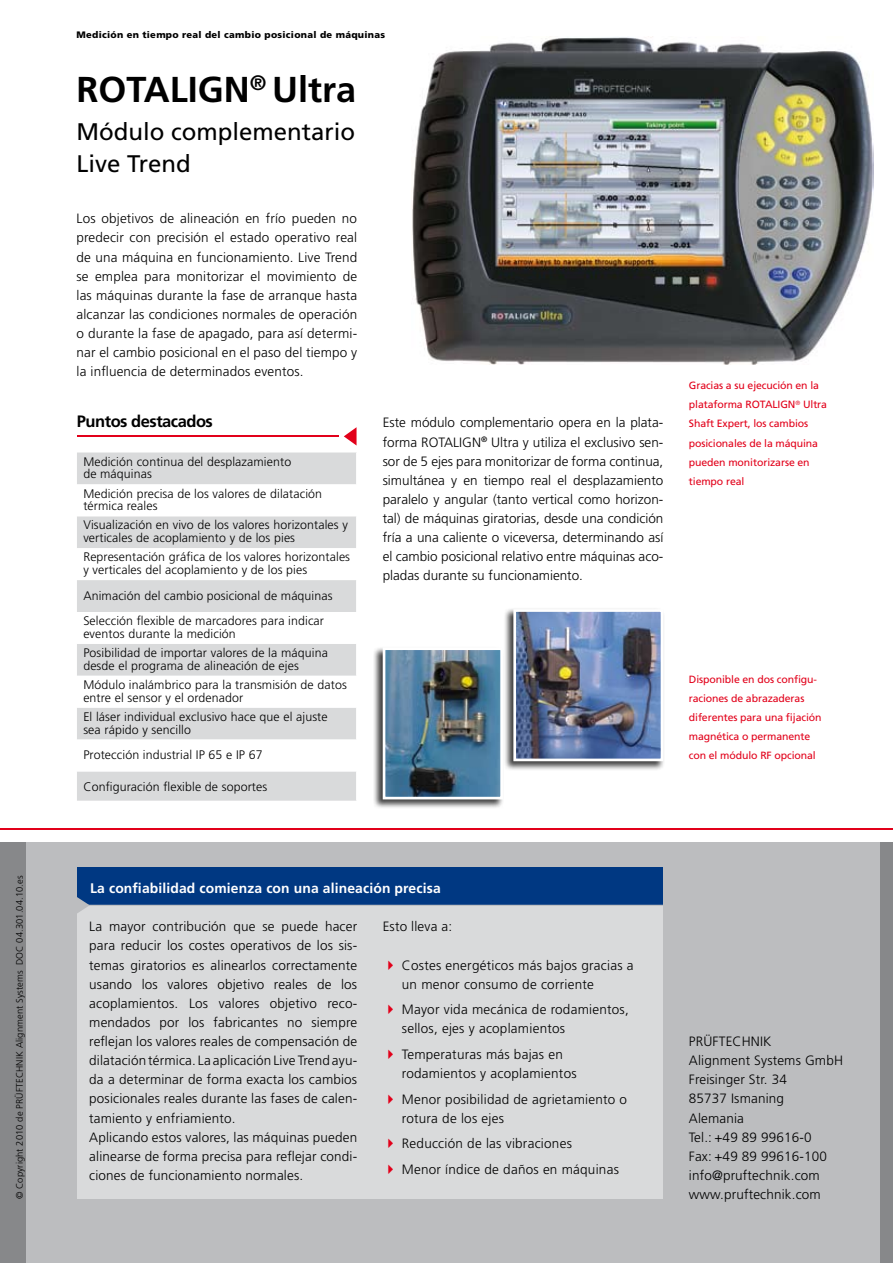
<style>
.page{position:relative;width:893px;height:1263px;background:#fff}
.page>*{position:absolute;margin:0;border:0;box-sizing:border-box;transform-origin:0 0}
.t1{font:700 36px "Frutiger";color:#000}
.t2{font:24px/32px "Frutiger";color:#000}
.t3{font:700 16.5px "Frutiger";letter-spacing:-.03em;color:#000}
.t4{font:700 13.8px "Frutiger";letter-spacing:.01em;color:#fff}
.t5{font:300 13.5px/19.2px "Frutiger";letter-spacing:.01em;color:#000}
.t6{font:300 12.3px/12.8px "Frutiger";letter-spacing:.01em;color:#000}
.t7{font:10.5px/19.2px "Frutiger";letter-spacing:-.01em;color:#e2001a}
.t8{font:300 9.3px "Frutiger";letter-spacing:.01em;color:#000}
.t9{font:900 9.3px "Frutiger";letter-spacing:.03em;color:#000}
</style>
<div class="page">
<img style="left:412px;top:37px;width:462px;height:328px">
<div style="left:0;top:842px;width:893px;height:421px;background:#bcbdbf"></div>
<hr style="left:0;top:829px;width:893px;height:1px;background:#e2001a">
<div style="left:0;top:842px;width:26px;height:421px;background:#87888a"></div>
<div style="left:880px;top:842px;width:13px;height:421px;background:#87888a"></div>
<div style="left:77px;top:906px;width:586px;height:293px;background:#d9dadb"></div>
<div style="left:77px;top:867px;width:586px;height:38px;background:#003882"></div>
<svg style="left:77px;top:897px;width:13px;height:16px"></svg>
<div style="left:77px;top:452px;width:279px;height:349px;background:#d9dadb"></div>
<svg style="left:77px;top:484px;width:279px;height:287px"></svg>
<svg style="left:344px;top:427px;width:13px;height:18px"></svg>
<hr style="left:77px;top:436px;width:261px;height:1px;background:#e2001a">
<div style="left:373px;top:646px;width:131px;height:163px;background:#000;opacity:.75"></div>
<img style="left:387px;top:651px;width:112px;height:144px">
<div style="left:383px;top:647px;width:120px;height:152px;border:3px solid #fff"></div>
<div style="left:503px;top:608px;width:162px;height:163px;background:#000;opacity:.75"></div>
<img style="left:517px;top:613px;width:142px;height:144px">
<div style="left:513px;top:609px;width:150px;height:152px;border:3px solid #fff"></div>
<p class="t8" style="left:15px;top:1199px;width:325px;rotate:-90deg">© Copyright 2010 de PRÜFTECHNIK Alignment Systems DOC 04.301.04.10.es</p>
<p class="t9" style="left:77px;top:29px;width:310px">Medición en tiempo real del cambio posicional de máquinas</p>
<h1 class="t1" style="left:77px;top:68px;width:281px">ROTALIGN<sup>®</sup> Ultra</h1>
<h2 class="t2" style="left:77px;top:116px;width:280px">Módulo complementario<br>Live Trend</h2>
<p class="t5" style="left:77px;top:209px;width:282px;text-align:justify">Los objetivos de alineación en frío pueden no predecir con precisión el estado operativo real de una máquina en funcionamiento. Live Trend se emplea para monitorizar el movimiento de las máquinas durante la fase de arranque hasta alcanzar las condiciones normales de operación o durante la fase de apagado, para así determi&shy;nar el cambio posicional en el paso del tiempo y la influencia de determinados eventos.</p>
<p class="t3" style="left:77px;top:412px;width:137px">Puntos destacados</p>
<p class="t6" style="left:83px;top:455px;width:209px">Medición continua del desplazamiento de máquinas</p>
<p class="t6" style="left:83px;top:487px;width:240px">Medición precisa de los valores de dilatación térmica reales</p>
<p class="t6" style="left:83px;top:519px;width:266px">Visualización en vivo de los valores horizontales y verticales de acoplamiento y de los pies</p>
<p class="t6" style="left:83px;top:551px;width:268px">Representación gráfica de los valores horizontales y verticales del acoplamiento y de los pies</p>
<p class="t6" style="left:83px;top:583px;width:251px;line-height:25.5px">Animación del cambio posicional de máquinas<br>Selección flexible de marcadores para indicar</p>
<p class="t6" style="left:83px;top:624px;width:246px;line-height:19.2px">eventos durante la medición<br>Posibilidad de importar valores de la máquina</p>
<p class="t6" style="left:83px;top:656px;width:265px;line-height:19.2px">desde el programa de alineación de ejes<br>Módulo inalámbrico para la transmisión de datos</p>
<p class="t6" style="left:83px;top:688px;width:246px;line-height:19.2px">entre el sensor y el ordenador<br>El láser individual exclusivo hace que el ajuste</p>
<p class="t6" style="left:83px;top:717px;width:181px;line-height:25.5px">sea rápido y sencillo<br>Protección industrial IP 65 e IP 67</p>
<p class="t6" style="left:83px;top:780px;width:186px">Configuración flexible de soportes</p>
<p class="t5" style="left:383px;top:413px;width:282px;text-align:justify">Este módulo complementario opera en la plata&shy;forma ROTALIGN<sup>®</sup> Ultra y utiliza el exclusivo sen&shy;sor de 5 ejes para monitorizar de forma continua, simultánea y en tiempo real el desplazamiento paralelo y angular (tanto vertical como horizon&shy;tal) de máquinas giratorias, desde una condición fría a una caliente o viceversa, determinando así el cambio posicional relativo entre máquinas aco&shy;pladas durante su funcionamiento.</p>
<p class="t7" style="left:689px;top:376px;width:140px">Gracias a su ejecución en la plataforma ROTALIGN<sup>®</sup> Ultra<br>Shaft Expert, los cambios posicionales de la máquina pueden monitorizarse en tiempo real</p>
<p class="t7" style="left:689px;top:669px;width:134px">Disponible en dos configu&shy;raciones de abrazaderas diferentes para una fijación magnética o permanente con el módulo RF opcional</p>
<p class="t4" style="left:90px;top:880px;width:352px">La confiabilidad comienza con una alineación precisa</p>
<p class="t5" style="left:89px;top:917px;width:269px">La mayor contribución que se puede hacer para reducir los costes operativos de los sis&shy;temas giratorios es alinearlos correctamente usando los valores objetivo reales de los acoplamientos. Los valores objetivo reco&shy;mendados por los fabricantes no siempre reflejan los valores reales de compensación de dilatación térmica. La aplicación Live Trend ayu&shy;da a determinar de forma exacta los cambios posicionales reales durante las fases de calen&shy;tamiento y enfriamiento.<br>Aplicando estos valores, las máquinas pueden alinearse de forma precisa para reflejar condi&shy;ciones de funcionamiento normales.</p>
<p class="t5" style="left:383px;top:917px;width:71px">Esto lleva a:</p>
<p class="t5" style="left:402px;top:955px;width:233px">Costes energéticos más bajos gracias a un menor consumo de corriente</p>
<p class="t5" style="left:402px;top:1000px;width:229px">Mayor vida mecánica de rodamientos, sellos, ejes y acoplamientos</p>
<p class="t5" style="left:402px;top:1045px;width:176px">Temperaturas más bajas en rodamientos y acoplamientos</p>
<p class="t5" style="left:402px;top:1089px;width:227px">Menor posibilidad de agrietamiento o rotura de los ejes</p>
<p class="t5" style="left:402px;top:1131px;width:219px;line-height:25.5px">Reducción de las vibraciones<br>Menor índice de daños en máquinas</p>
<p class="t5" style="left:689px;top:1032px;width:156px">PRÜFTECHNIK<br>Alignment Systems GmbH<br>Freisinger Str. 34<br>85737 Ismaning<br>Alemania<br>Tel.: +49 89 99616-0<br>Fax: +49 89 99616-100 info@pruftechnik.com www.pruftechnik.com</p>
</div>
